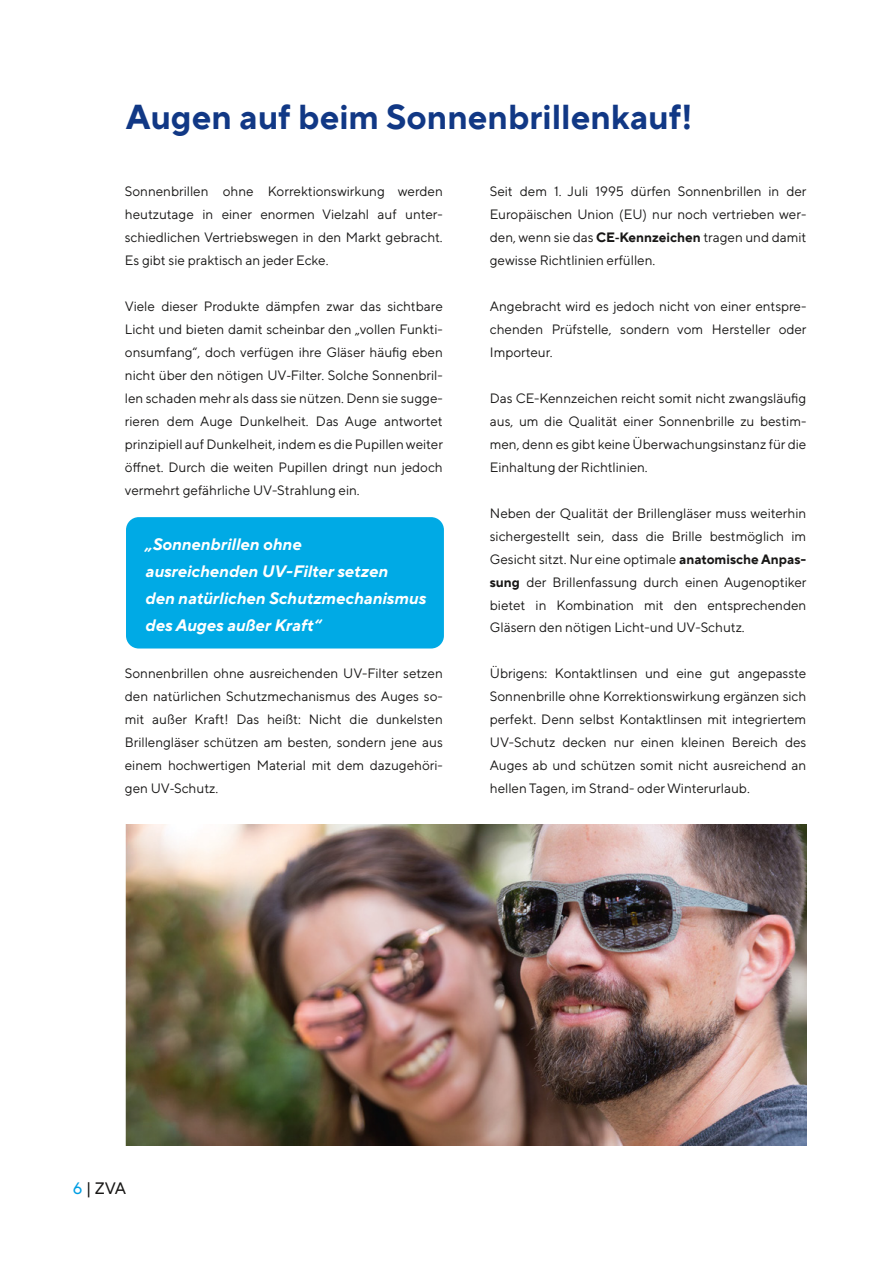
<style>
.page{position:relative;width:893px;height:1263px;background:#fff}
.page>*{position:absolute;margin:0;border:0;box-sizing:border-box;transform-origin:0 0}
.t1{font:700 34.5px "TT Norms Pro";color:#113885}
.t2{font:italic 700 16.5px/27px "TT Norms Pro";color:#fff}
.t3{font:16.5px "TT Norms Pro";color:#181716}
.t4{font:13.5px/23px "TT Norms Pro";color:#181716;text-align:justify}
.s1{font-family:"Myriad Pro"}
.s2{font-weight:700}
.s3{font-family:"Myriad Pro";font-weight:700}
.s4{color:#009ee3}
</style>
<div class="page">
<div style="left:126px;top:517px;width:318px;height:131px;background:#00aae5;border-radius:13px"></div>
<img style="left:125px;top:825px;width:681px;height:321px">
<h1 class="t1" style="left:126px;top:91px;width:568px">Augen auf beim Sonnenbrillenkauf!</h1>
<p class="t4" style="left:125px;top:179px;width:319px">Sonnenbrillen ohne Korrektionswirkung werden heutzutage in einer enormen Vielzahl auf unter&shy;schiedlichen Vertriebswegen in den Markt gebracht.<br>Es gibt sie praktisch an jeder Ecke.</p>
<p class="t4" style="left:125px;top:294px;width:320px">Viele dieser Produkte dämpfen zwar das sichtbare Licht und bieten damit scheinbar den „vollen Funkti&shy;onsumfang“, doch verfügen ihre Gläser häufig eben nicht über den nötigen UV<span class="s1">‐</span>Filter. Solche Sonnenbril&shy;len schaden mehr als dass sie nützen. Denn sie sugge&shy;rieren dem Auge Dunkelheit. Das Auge antwortet prinzipiell auf Dunkelheit, indem es die Pupillen weiter öffnet. Durch die weiten Pupillen dringt nun jedoch vermehrt gefährliche UV-Strahlung ein.</p>
<p class="t2" style="left:145px;top:529px;width:282px">„Sonnenbrillen ohne<br>ausreichenden UV-Filter setzen<br>den natürlichen Schutzmechanismus des Auges außer Kraft“</p>
<p class="t4" style="left:125px;top:661px;width:319px">Sonnenbrillen ohne ausreichenden UV-Filter setzen den natürlichen Schutzmechanismus des Auges so&shy;mit außer Kraft! Das heißt: Nicht die dunkelsten Brillengläser schützen am besten, sondern jene aus einem hochwertigen Material mit dem dazugehöri&shy;gen UV<span class="s1">‐</span>Schutz.</p>
<p class="t4" style="left:490px;top:179px;width:318px">Seit dem 1. Juli 1995 dürfen Sonnenbrillen in der Europäischen Union (EU) nur noch vertrieben wer&shy;den, wenn sie das <span class="s2">CE</span><span class="s3">‐</span><span class="s2">Kennzeichen</span> tragen und damit gewisse Richtlinien erfüllen.</p>
<p class="t4" style="left:490px;top:294px;width:318px">Angebracht wird es jedoch nicht von einer entspre&shy;chenden Prüfstelle, sondern vom Hersteller oder Importeur.</p>
<p class="t4" style="left:490px;top:386px;width:318px">Das CE-Kennzeichen reicht somit nicht zwangsläufig aus, um die Qualität einer Sonnenbrille zu bestim&shy;men, denn es gibt keine Überwachungsinstanz für die Einhaltung der Richtlinien.</p>
<p class="t4" style="left:490px;top:500px;width:318px">Neben der Qualität der Brillengläser muss weiterhin sichergestellt sein, dass die Brille bestmöglich im Gesicht sitzt. Nur eine optimale <span class="s2">anatomische Anpas&shy;sung</span> der Brillenfassung durch einen Augenoptiker bietet in Kombination mit den entsprechenden Gläsern den nötigen Licht-und UV-Schutz.</p>
<p class="t4" style="left:490px;top:661px;width:318px">Übrigens: Kontaktlinsen und eine gut angepasste Sonnenbrille ohne Korrektionswirkung ergänzen sich perfekt. Denn selbst Kontaktlinsen mit integriertem UV-Schutz decken nur einen kleinen Bereich des Auges ab und schützen somit nicht ausreichend an hellen Tagen, im Strand- oder Winterurlaub.</p>
<p class="t3" style="left:73px;top:1177px;width:55px"><span class="s4">6</span> | ZVA</p>
</div>
